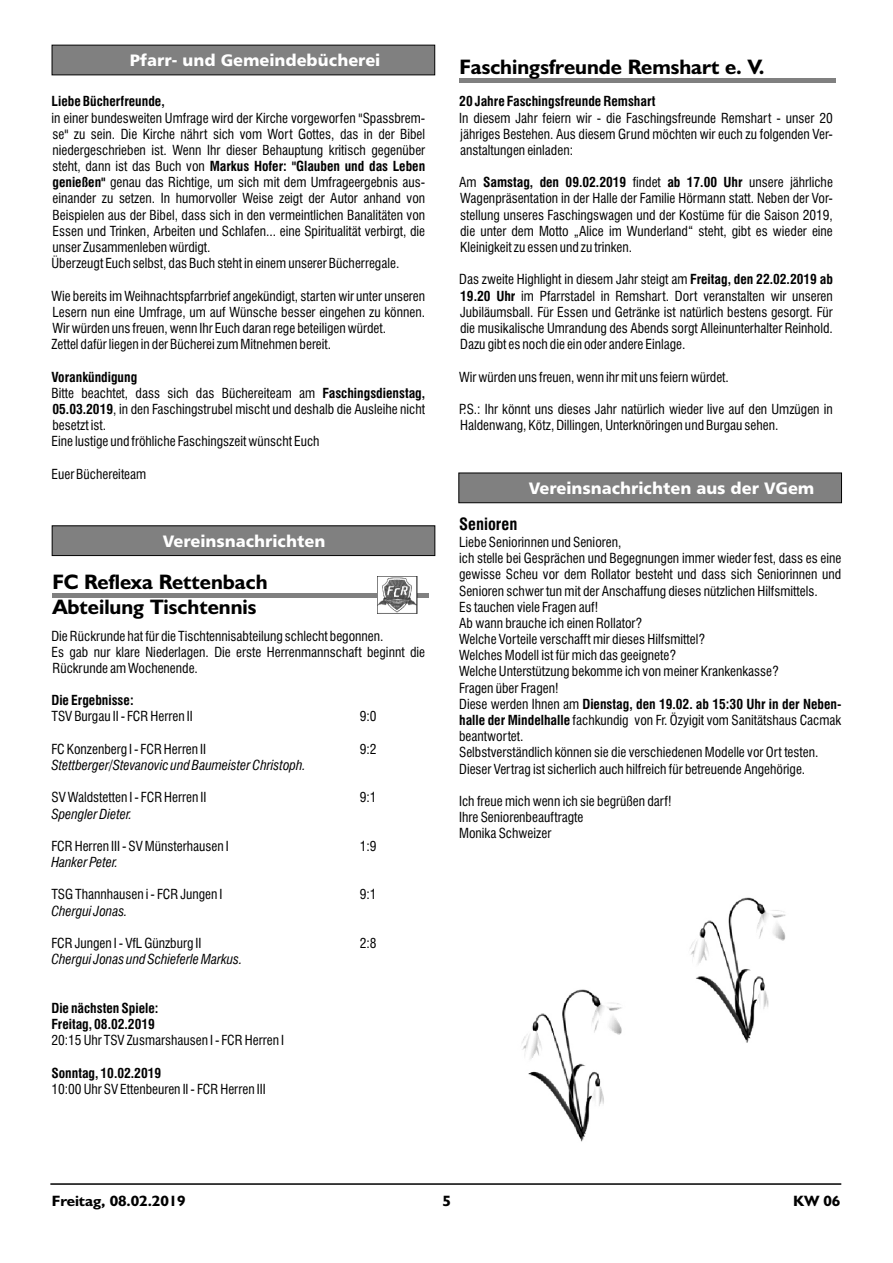
<style>
.page{position:relative;width:893px;height:1263px;background:#fff}
.page>*{position:absolute;margin:0;border:0;box-sizing:border-box;transform-origin:0 0}
.t1{font:700 21px/25.2px "Humanist 521 BT";color:#000}
.t2{font:16.5px "Humanist 777 BT Black B";color:#fff}
.t3{font:700 condensed 16.5px "Swiss 721 BT";color:#000}
.t4{font:700 15px "Humanist 521 BT";letter-spacing:-.005em;color:#000;scale:1.04 1}
.t5{font:condensed 13.5px/16.2px "Swiss 721 BT";color:#000}
.t6{font:700 condensed 13.5px/16.2px "Swiss 721 BT";color:#000}
.t7{font:italic condensed 13.5px "Swiss 721 BT";color:#000}
.s1{font-weight:700}
.s2{font-weight:400}
</style>
<div class="page">
<hr style="left:50px;top:1183px;width:791px;height:2px;background:#000">
<hr style="left:460px;top:78px;width:376px;height:4px;background:#808080">
<div style="left:458px;top:472px;width:384px;height:31px;background:#808080"></div>
<svg style="left:51px;top:44px;width:384px;height:32px;background:#7d7d7d"></svg>
<div style="left:52px;top:593px;width:376px;height:5px;background:#808080"></div>
<img style="left:378px;top:576px;width:40px;height:38px">
<svg style="left:51px;top:525px;width:385px;height:31px;background:#787878"></svg>
<img style="left:522px;top:989px;width:100px;height:153px">
<img style="left:690px;top:897px;width:96px;height:146px">
<p class="t2" style="left:119px;top:52px;width:251px">Amtliche Bekanntmachungen</p>
<p class="t2" style="left:130px;top:54px;width:252px">Pfarr- und Gemeindebüch rei</p>
<h1 class="t1" style="left:459px;top:56px;width:307px">Faschingsfreunde Remshart e. V.</h1>
<p class="t6" style="left:52px;top:95px;width:115px">Liebe Bücherfreunde,</p>
<p class="t6" style="left:459px;top:95px;width:198px">20 Jahre Faschingsfreunde Remshart</p>
<p class="t5" style="left:52px;top:111px;width:375px">in einer bundesweiten Umfrage wird der Kirche vorgeworfen "Spassbrem-</p>
<p class="t5" style="left:459px;top:111px;width:375px">In diesem Jahr feiern wir - die Faschingsfreunde Remshart - unser 20</p>
<p class="t5" style="left:53px;top:127px;width:374px">se" zu sein. Die Kirche nährt sich vom Wort Gottes, das in der Bibel</p>
<p class="t5" style="left:460px;top:127px;width:374px">jähriges Bestehen. Aus diesem Grund möchten wir euch zu folgenden Ver-</p>
<p class="t5" style="left:53px;top:143px;width:374px">niedergeschrieben ist. Wenn Ihr dieser Behauptung kritisch gegenüber</p>
<p class="t5" style="left:460px;top:143px;width:114px">anstaltungen einladen:</p>
<p class="t5" style="left:53px;top:159px;width:374px">steht, dann ist das Buch von <span class="s1">Markus Hofer: "Glauben und das Leben genießen"</span> genau das Richtige, um sich mit dem Umfrageergebnis aus-</p>
<p class="t6" style="left:459px;top:176px;width:375px"><span class="s2">Am</span> Samstag, den 09.02.2019 <span class="s2">findet</span> ab 17.00 Uhr <span class="s2">unsere jährliche</span></p>
<p class="t5" style="left:53px;top:192px;width:374px">einander zu setzen. In humorvoller Weise zeigt der Autor anhand von</p>
<p class="t5" style="left:460px;top:192px;width:374px">Wagenpräsentation in der Halle der Familie Hörmann statt. Neben der Vor-</p>
<p class="t5" style="left:52px;top:208px;width:374px">Beispielen aus der Bibel, dass sich in den vermeintlichen Banalitäten von</p>
<p class="t5" style="left:460px;top:208px;width:374px">stellung unseres Faschingswagen und der Kostüme für die Saison 2019,</p>
<p class="t5" style="left:52px;top:224px;width:374px">Essen und Trinken, Arbeiten und Schlafen... eine Spiritualität verbirgt, die</p>
<p class="t5" style="left:460px;top:224px;width:374px">die unter dem Motto „Alice im Wunderland“ steht, gibt es wieder eine</p>
<p class="t5" style="left:52px;top:240px;width:160px">unser Zusammenleben würdigt.</p>
<p class="t5" style="left:460px;top:240px;width:173px">Kleinigkeit zu essen und zu trinken.</p>
<p class="t5" style="left:51px;top:257px;width:349px">Überzeugt Euch selbst, das Buch steht in einem unserer Bücherregale.</p>
<p class="t5" style="left:459px;top:273px;width:375px">Das zweite Highlight in diesem Jahr steigt am <span class="s1">Freitag, den 22.02.2019 ab</span></p>
<p class="t5" style="left:51px;top:289px;width:375px">Wie bereits im Weihnachtspfarrbrief angekündigt, starten wir unter unseren</p>
<p class="t5" style="left:460px;top:289px;width:374px"><span class="s1">19.20 Uhr</span> im Pfarrstadel in Remshart. Dort veranstalten wir unseren</p>
<p class="t5" style="left:52px;top:305px;width:374px">Lesern nun eine Umfrage, um auf Wünsche besser eingehen zu können.</p>
<p class="t5" style="left:460px;top:305px;width:374px">Jubiläumsball. Für Essen und Getränke ist natürlich bestens gesorgt. Für</p>
<p class="t5" style="left:52px;top:321px;width:335px">Wir würden uns freuen, wenn Ihr Euch daran rege beteiligen würdet.</p>
<p class="t5" style="left:460px;top:321px;width:374px">die musikalische Umrandung des Abends sorgt Alleinunterhalter Reinhold.</p>
<p class="t5" style="left:51px;top:337px;width:281px">Zettel dafür liegen in der Bücherei zum Mitnehmen bereit.</p>
<p class="t5" style="left:460px;top:338px;width:227px">Dazu gibt es noch die ein oder andere Einlage.</p>
<p class="t6" style="left:51px;top:370px;width:87px">Vorankündigung</p>
<p class="t5" style="left:459px;top:370px;width:271px">Wir würden uns freuen, wenn ihr mit uns feiern würdet.</p>
<p class="t5" style="left:51px;top:386px;width:375px">Bitte beachtet, dass sich das Büchereiteam am <span class="s1">Faschingsdienstag,<br>05.03.2019</span>, in den Faschingstrubel mischt und deshalb die Ausleihe nicht</p>
<p class="t5" style="left:459px;top:402px;width:375px">P.S.: Ihr könnt uns dieses Jahr natürlich wieder live auf den Umzügen in</p>
<p class="t5" style="left:52px;top:418px;width:55px">besetzt ist.</p>
<p class="t5" style="left:460px;top:418px;width:320px">Haldenwang, Kötz, Dillingen, Unterknöringen und Burgau sehen.</p>
<p class="t5" style="left:51px;top:435px;width:270px">Eine lustige und fröhliche Faschingszeit wünscht Euch</p>
<p class="t5" style="left:51px;top:467px;width:96px">Euer Büchereiteam</p>
<p class="t2" style="left:526px;top:480px;width:251px">Amtl che Bekanntmachungen</p>
<p class="t2" style="left:529px;top:481px;width:287px">Vereinsnachrichten aus der VGem</p>
<p class="t2" style="left:119px;top:532px;width:251px">Amtliche Bekanntmachungen</p>
<p class="t2" style="left:163px;top:534px;width:164px">Vereinsnachrichten</p>
<h1 class="t1" style="left:52px;top:571px;width:217px">FC Reflexa Rettenbach<br>Abteilung Tischtennis</h1>
<p class="t5" style="left:51px;top:629px;width:375px">Die Rückrunde hat für die Tischtennisabteilung schlecht begonnen.<br>Es gab nur klare Niederlagen. Die erste Herrenmannschaft beginnt die<br>Rückrunde am Wochenende.</p>
<p class="t6" style="left:51px;top:694px;width:84px">Die Ergebnisse:</p>
<p class="t5" style="left:51px;top:710px;width:143px">TSV Burgau II - FCR Herren II</p>
<p class="t5" style="left:360px;top:710px;width:18px">9:0</p>
<p class="t5" style="left:51px;top:742px;width:156px">FC Konzenberg I - FCR Herren II</p>
<p class="t5" style="left:360px;top:742px;width:18px">9:2</p>
<p class="t7" style="left:51px;top:760px;width:256px">Stettberger/Stevanovic und Baumeister Christoph.</p>
<p class="t5" style="left:51px;top:791px;width:157px">SV Waldstetten I - FCR Herren II</p>
<p class="t5" style="left:360px;top:791px;width:18px">9:1</p>
<p class="t7" style="left:51px;top:808px;width:82px">Spengler Dieter.</p>
<p class="t5" style="left:51px;top:839px;width:179px">FCR Herren III - SV Münsterhausen I</p>
<p class="t5" style="left:360px;top:839px;width:18px">1:9</p>
<p class="t7" style="left:51px;top:857px;width:68px">Hanker Peter.</p>
<p class="t5" style="left:51px;top:888px;width:173px">TSG Thannhausen i - FCR Jungen I</p>
<p class="t5" style="left:360px;top:888px;width:18px">9:1</p>
<p class="t7" style="left:51px;top:905px;width:78px">Chergui Jonas.</p>
<p class="t5" style="left:51px;top:936px;width:151px">FCR Jungen I - VfL Günzburg II</p>
<p class="t5" style="left:360px;top:936px;width:18px">2:8</p>
<p class="t7" style="left:51px;top:954px;width:192px">Chergui Jonas und Schieferle Markus.</p>
<p class="t6" style="left:51px;top:1001px;width:109px">Die nächsten Spiele:<br>Freitag, 08.02.2019</p>
<p class="t5" style="left:51px;top:1033px;width:234px">20:15 Uhr TSV Zusmarshausen I - FCR Herren I</p>
<p class="t6" style="left:51px;top:1066px;width:111px">Sonntag, 10.02.2019</p>
<p class="t5" style="left:51px;top:1082px;width:216px">10:00 Uhr SV Ettenbeuren II - FCR Herren III</p>
<p class="t3" style="left:459px;top:517px;width:60px">Senioren</p>
<p class="t5" style="left:459px;top:535px;width:384px">Liebe Seniorinnen und Senioren,<br>ich stelle bei Gesprächen und Begegnungen immer wieder fest, dass es eine gewisse Scheu vor dem Rollator besteht und dass sich Seniorinnen und Senioren schwer tun mit der Anschaffung dieses nützlichen Hilfsmittels.<br>Es tauchen viele Fragen auf!<br>Ab wann brauche ich einen Rollator?<br>Welche Vorteile verschafft mir dieses Hilfsmittel?<br>Welches Modell ist für mich das geeignete?<br>Welche Unterstützung bekomme ich von meiner Krankenkasse?<br>Fragen über Fragen!<br>Diese werden Ihnen am <span class="s1">Dienstag, den 19.02. ab 15:30 Uhr in der Neben&shy;halle der Mindelhalle</span> fachkundig von Fr. Özyigit vom Sanitätshaus Cacmak beantwortet.<br>Selbstverständlich können sie die verschiedenen Modelle vor Ort testen.<br>Dieser Vertrag ist sicherlich auch hilfreich für betreuende Angehörige.</p>
<p class="t5" style="left:459px;top:794px;width:214px">Ich freue mich wenn ich sie begrüßen darf!<br>Ihre Seniorenbeauftragte<br>Monika Schweizer</p>
<p class="t4" style="left:52px;top:1194px;width:130px">Freitag, 08.02.2019</p>
<p class="t4" style="left:442px;top:1194px;width:10px">5</p>
<p class="t4" style="left:793px;top:1194px;width:47px">KW 06</p>
</div>
